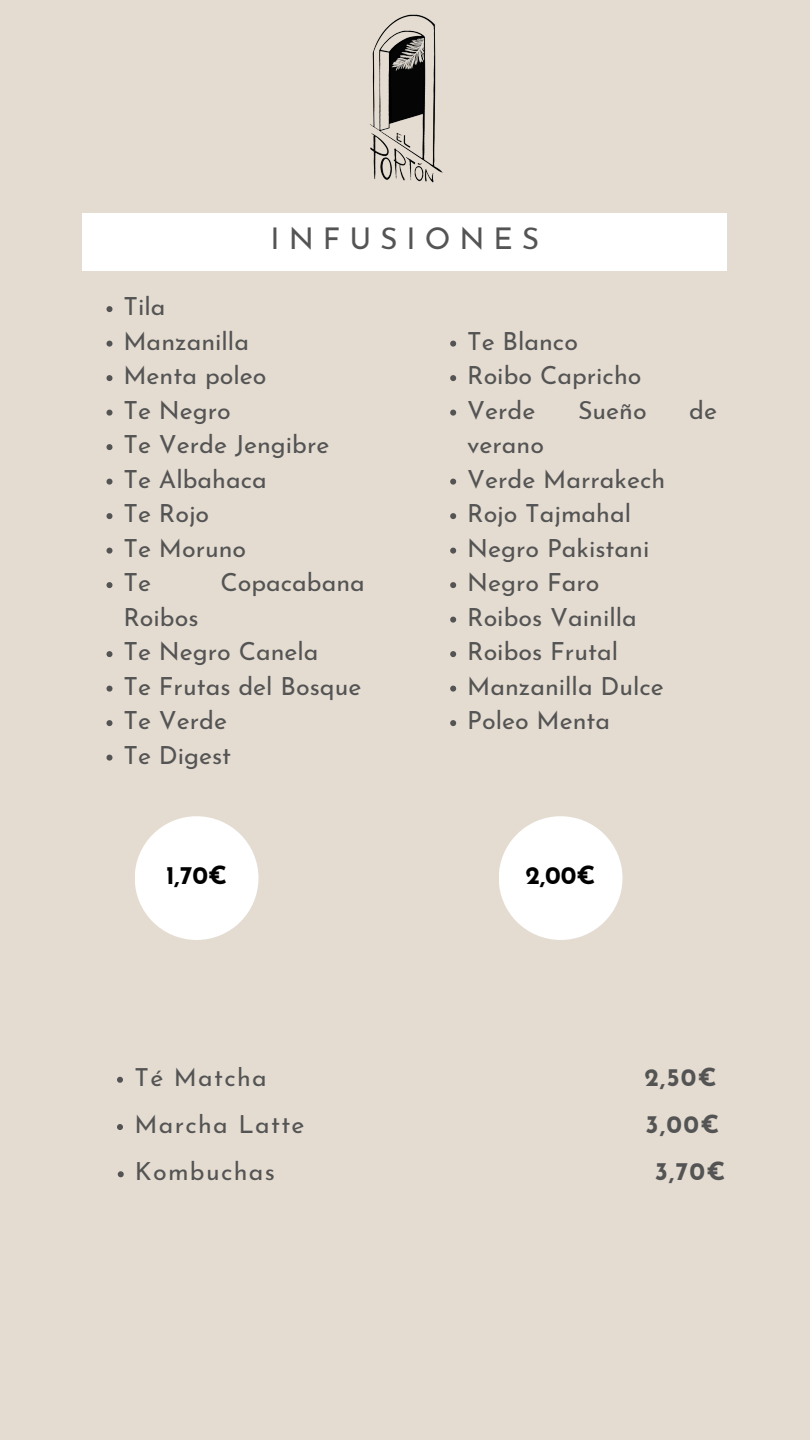
<style>
.page{position:relative;width:810px;height:1440px;background:#e4dcd1}
.page>*{position:absolute;margin:0;border:0;box-sizing:border-box;transform-origin:0 0}
.t1{font:30px "Josefin Sans";letter-spacing:.3em;color:#545454}
.t2{font:25px "Josefin Sans";color:#545454}
.t3{font:700 25px "Josefin Sans";color:#000}
.t4{font:25px "Josefin Sans";letter-spacing:.055em;color:#545454}
.t5{font:700 25px "Josefin Sans";color:#545454}
.t6{font:24.9px "Josefin Sans";letter-spacing:.055em;color:#545454}
.t7{font:700 24.9px "Josefin Sans";color:#545454}
</style>
<div class="page">
<div style="left:83px;top:213px;width:644px;height:58px;background:#fff"></div>
<div style="left:135px;top:816px;width:123px;height:124px;background:#fff;border-radius:50%"></div>
<div style="left:499px;top:816px;width:123px;height:124px;background:#fff;border-radius:50%"></div>
<img style="left:370px;top:14px;width:73px;height:169px">
<svg style="left:117px;top:1077px;width:6px;height:6px"></svg>
<svg style="left:117px;top:1124px;width:6px;height:6px"></svg>
<svg style="left:118px;top:1171px;width:6px;height:6px"></svg>
<svg style="left:106px;top:306px;width:6px;height:6px"></svg>
<svg style="left:106px;top:341px;width:6px;height:6px"></svg>
<svg style="left:106px;top:375px;width:6px;height:6px"></svg>
<svg style="left:106px;top:410px;width:6px;height:6px"></svg>
<svg style="left:106px;top:444px;width:6px;height:6px"></svg>
<svg style="left:106px;top:479px;width:6px;height:6px"></svg>
<svg style="left:106px;top:513px;width:6px;height:6px"></svg>
<svg style="left:106px;top:548px;width:6px;height:6px"></svg>
<svg style="left:106px;top:582px;width:6px;height:6px"></svg>
<svg style="left:106px;top:651px;width:6px;height:6px"></svg>
<svg style="left:106px;top:686px;width:6px;height:6px"></svg>
<svg style="left:106px;top:720px;width:6px;height:6px"></svg>
<svg style="left:106px;top:755px;width:6px;height:6px"></svg>
<svg style="left:450px;top:341px;width:6px;height:6px"></svg>
<svg style="left:450px;top:375px;width:6px;height:6px"></svg>
<svg style="left:450px;top:410px;width:6px;height:6px"></svg>
<svg style="left:450px;top:479px;width:6px;height:6px"></svg>
<svg style="left:450px;top:513px;width:6px;height:6px"></svg>
<svg style="left:450px;top:548px;width:6px;height:6px"></svg>
<svg style="left:450px;top:582px;width:6px;height:6px"></svg>
<svg style="left:450px;top:617px;width:6px;height:6px"></svg>
<svg style="left:450px;top:651px;width:6px;height:6px"></svg>
<svg style="left:450px;top:686px;width:6px;height:6px"></svg>
<svg style="left:450px;top:720px;width:6px;height:6px"></svg>
<p class="t1" style="left:271px;top:227px;width:270px">INFUSIONES</p>
<p class="t2" style="left:123px;top:296px;width:43px">Tila</p>
<p class="t2" style="left:123px;top:331px;width:127px">Manzanilla</p>
<p class="t2" style="left:123px;top:365px;width:145px">Menta poleo</p>
<p class="t2" style="left:123px;top:400px;width:109px">Te Negro</p>
<p class="t2" style="left:123px;top:434px;width:208px">Te Verde Jengibre</p>
<p class="t2" style="left:123px;top:469px;width:145px">Te Albahaca</p>
<p class="t2" style="left:123px;top:503px;width:87px">Te Rojo</p>
<p class="t2" style="left:123px;top:538px;width:124px">Te Moruno</p>
<p class="t2" style="left:123px;top:572px;width:29px">Te</p>
<p class="t2" style="left:220px;top:572px;width:146px">Copacabana</p>
<p class="t2" style="left:123px;top:607px;width:77px">Roibos</p>
<p class="t2" style="left:123px;top:641px;width:197px">Te Negro Canela</p>
<p class="t2" style="left:123px;top:676px;width:239px">Te Frutas del Bosque</p>
<p class="t2" style="left:123px;top:710px;width:105px">Te Verde</p>
<p class="t2" style="left:123px;top:745px;width:109px">Te Digest</p>
<p class="t2" style="left:467px;top:331px;width:112px">Te Blanco</p>
<p class="t2" style="left:467px;top:365px;width:176px">Roibo Capricho</p>
<p class="t2" style="left:467px;top:400px;width:70px">Verde</p>
<p class="t2" style="left:578px;top:400px;width:70px">Sueño</p>
<p class="t2" style="left:689px;top:400px;width:29px">de</p>
<p class="t2" style="left:467px;top:434px;width:78px">verano</p>
<p class="t2" style="left:467px;top:469px;width:200px">Verde Marrakech</p>
<p class="t2" style="left:467px;top:503px;width:166px">Rojo Tajmahal</p>
<p class="t2" style="left:467px;top:538px;width:184px">Negro Pakistani</p>
<p class="t2" style="left:467px;top:572px;width:134px">Negro Faro</p>
<h2 class="t2" style="left:467px;top:607px;width:171px">Roibos Vainilla</h2>
<h2 class="t2" style="left:467px;top:641px;width:152px">Roibos Frutal</h2>
<p class="t2" style="left:467px;top:676px;width:198px">Manzanilla Dulce</p>
<p class="t2" style="left:467px;top:710px;width:145px">Poleo Menta</p>
<h1 class="t3" style="left:166px;top:865px;width:63px">1,70€</h1>
<p class="t3" style="left:526px;top:865px;width:72px">2,00€</p>
<p class="t6" style="left:135px;top:1067px;width:134px">Té Matcha</p>
<p class="t7" style="left:644px;top:1067px;width:74px">2,50€</p>
<p class="t6" style="left:135px;top:1114px;width:172px">Marcha Latte</p>
<p class="t7" style="left:646px;top:1114px;width:75px">3,00€</p>
<p class="t4" style="left:135px;top:1162px;width:142px">Kombuchas</p>
<p class="t5" style="left:655px;top:1162px;width:72px">3,70€</p>
</div>
